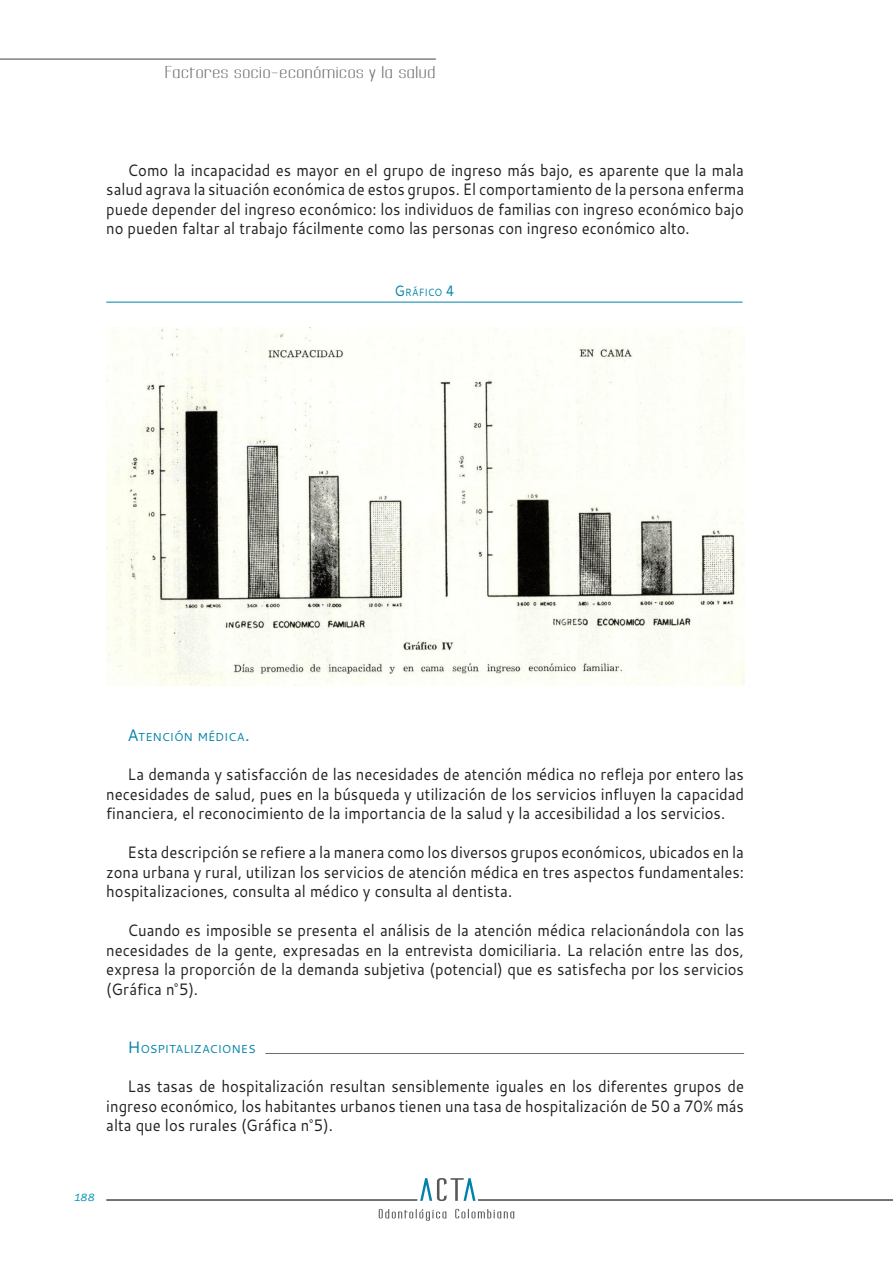
<style>
.page{position:relative;width:893px;height:1263px;background:#fff}
.page>*{position:absolute;margin:0;border:0;box-sizing:border-box;transform-origin:0 0}
.txt-base{font:16.5px/19.5px "Cantarell";color:#231f20;text-align:justify;scale:.9 1}
.t1{font:15px "Labtop Secundo Superwide";letter-spacing:.01em;color:#6c6d70}
.t2{font:italic 300 13.5px "Aller";color:#0095b8}
.subtit-2{font:11.55px "Cantarell";color:#0083a9}
.tab-título{font:10.5px "Cantarell";letter-spacing:-.01em;color:#0083a9;scale:.9 1}
.s1{font-size:15px}
.s2{font-size:16.5px}
</style>
<div class="page">
<hr style="left:106px;top:302px;width:637px;height:1px;background:#0083a9">
<hr style="left:106px;top:1199px;width:311px;height:2px;background:#57585a">
<hr style="left:478px;top:1199px;width:415px;height:2px;background:#57585a">
<svg style="left:379px;top:1209px;width:67px;height:12px"></svg>
<svg style="left:455px;top:1209px;width:59px;height:9px"></svg>
<svg style="left:420px;top:1178px;width:55px;height:23px"></svg>
<hr style="left:0;top:59px;width:436px;height:1px;background:#57585a">
<img style="left:106px;top:327px;width:638px;height:358px">
<hr style="left:266px;top:1053px;width:478px;height:1px;background:#6c6d70">
<p class="t1" style="left:164px;top:63px;width:273px">Factores socio-económicos y la salud</p>
<p class="txt-base" style="left:106px;top:159px;width:710px;text-indent:21px">Como la incapacidad es mayor en el grupo de ingreso más bajo, es aparente que la mala salud agrava la situación económica de estos grupos. El comportamiento de la persona enferma puede depender del ingreso económico: los individuos de familias con ingreso económico bajo no pueden faltar al trabajo fácilmente como las personas con ingreso económico alto.</p>
<p class="tab-título" style="left:394px;top:285px;width:68px"><span class="s1">G</span>RÁFICO <span class="s1">4</span></p>
<p class="subtit-2" style="left:128px;top:729px;width:124px"><span class="s2">A</span>TENCIÓN MÉDICA<span class="s2">.</span></p>
<p class="txt-base" style="left:106px;top:764px;width:710px;text-indent:21px">La demanda y satisfacción de las necesidades de atención médica no refleja por entero las necesidades de salud, pues en la búsqueda y utilización de los servicios influyen la capacidad financiera, el reconocimiento de la importancia de la salud y la accesibilidad a los servicios.</p>
<p class="txt-base" style="left:106px;top:842px;width:710px;text-indent:21px">Esta descripción se refiere a la manera como los diversos grupos económicos, ubicados en la zona urbana y rural, utilizan los servicios de atención médica en tres aspectos fundamentales: hospitalizaciones, consulta al médico y consulta al dentista.</p>
<p class="txt-base" style="left:106px;top:920px;width:710px;text-indent:21px">Cuando es imposible se presenta el análisis de la atención médica relacionándola con las necesidades de la gente, expresadas en la entrevista domiciliaria. La relación entre las dos, expresa la proporción de la demanda subjetiva (potencial) que es satisfecha por los servicios (Gráfica n°5).</p>
<p class="subtit-2" style="left:128px;top:1041px;width:130px"><span class="s2">H</span> OSPITALIZACIONES</p>
<p class="txt-base" style="left:106px;top:1076px;width:710px;text-indent:21px">Las tasas de hospitalización resultan sensiblemente iguales en los diferentes grupos de ingreso económico, los habitantes urbanos tienen una tasa de hospitalización de 50 a 70% más alta que los rurales (Gráfica n°5).</p>
<p class="t2" style="left:74px;top:1188px;width:22px">188</p>
</div>
